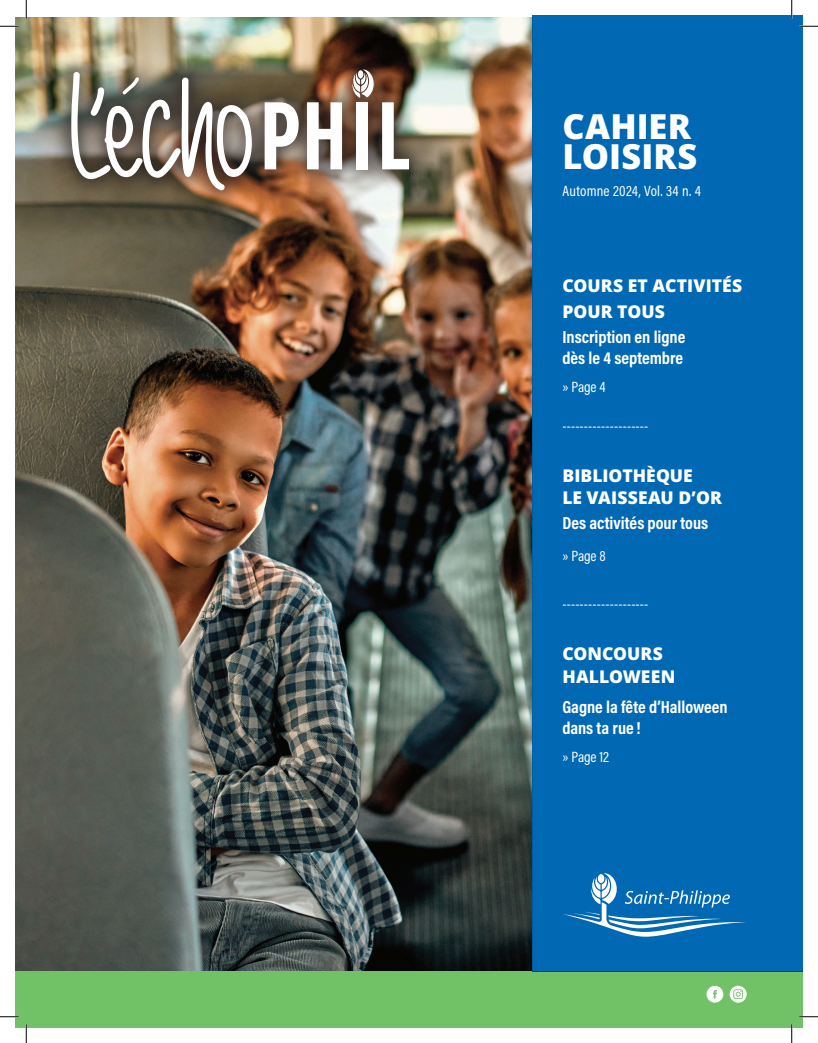
<style>
.page{position:relative;width:818px;height:1043px;background:#fff}
.page>*{position:absolute;margin:0;border:0;box-sizing:border-box;transform-origin:0 0}
.t1{font:800 34.38px/30.2px "Open Sans";letter-spacing:.005em;color:#fff}
.t2{font:700 17.5px/20.5px "Acumin Pro Cond";color:#fff}
.t3{font:800 17.5px/22.5px "Open Sans";letter-spacing:.005em;color:#fff}
.t4{font:15px "Acumin Pro Cond";letter-spacing:-.005em;color:#fff}
.t5{font:15px "Acumin Pro Cond";letter-spacing:.015em;color:#fff}
</style>
<div class="page">
<img style="left:15px;top:17px;width:517px;height:954px">
<div style="left:50px;top:49px;width:380px;height:162px;background:#231f20;opacity:.75"></div>
<svg style="left:382px;top:102px;width:27px;height:67px"></svg>
<svg style="left:307px;top:102px;width:35px;height:67px"></svg>
<div style="left:356px;top:102px;width:12px;height:67px;background:#fff"></div>
<svg style="left:352px;top:69px;width:21px;height:29px"></svg>
<svg style="left:264px;top:102px;width:34px;height:67px"></svg>
<img style="left:71px;top:72px;width:181px;height:118px">
<div style="left:15px;top:971px;width:787px;height:57px;background:#71c167"></div>
<svg style="left:706px;top:985px;width:17px;height:17px"></svg>
<svg style="left:729px;top:985px;width:17px;height:17px"></svg>
<div style="left:532px;top:15px;width:270px;height:956px;background:#0168b3"></div>
<svg style="left:563px;top:873px;width:183px;height:63px"></svg>
<svg style="left:0;top:25px;width:19px;height:2px"></svg>
<svg style="left:799px;top:25px;width:19px;height:2px"></svg>
<svg style="left:0;top:1016px;width:19px;height:1px"></svg>
<svg style="left:799px;top:1015px;width:19px;height:2px"></svg>
<svg style="left:25px;top:0;width:2px;height:19px"></svg>
<svg style="left:25px;top:1024px;width:2px;height:18px"></svg>
<svg style="left:790px;top:0;width:2px;height:19px"></svg>
<svg style="left:791px;top:1024px;width:1px;height:18px"></svg>
<p class="t1" style="left:562px;top:110px;width:136px">CAHIER<br>LOISIRS</p>
<p class="t5" style="left:562px;top:181px;width:140px">Automne 2024, Vol. 34 n. 4</p>
<p class="t3" style="left:562px;top:273px;width:181px">COURS ET ACTIVITÉS</p>
<p class="t3" style="left:562px;top:299px;width:104px">POUR TOUS</p>
<p class="t2" style="left:562px;top:326px;width:124px">Inscription en ligne dès le 4 septembre</p>
<p class="t4" style="left:562px;top:377px;width:45px">» Page 4</p>
<p class="t4" style="left:562px;top:416px;width:87px">--------------------</p>
<p class="t3" style="left:562px;top:463px;width:161px">BIBLIOTHÈQUE<br>LE VAISSEAU D’OR</p>
<p class="t2" style="left:562px;top:512px;width:147px">Des activités pour tous</p>
<p class="t4" style="left:562px;top:546px;width:45px">» Page 8</p>
<p class="t4" style="left:562px;top:594px;width:87px">--------------------</p>
<p class="t3" style="left:562px;top:642px;width:114px">CONCOURS<br>HALLOWEEN</p>
<p class="t2" style="left:562px;top:696px;width:167px">Gagne la fête d’Halloween dans ta rue !</p>
<p class="t4" style="left:562px;top:747px;width:48px">» Page 12</p>
</div>
